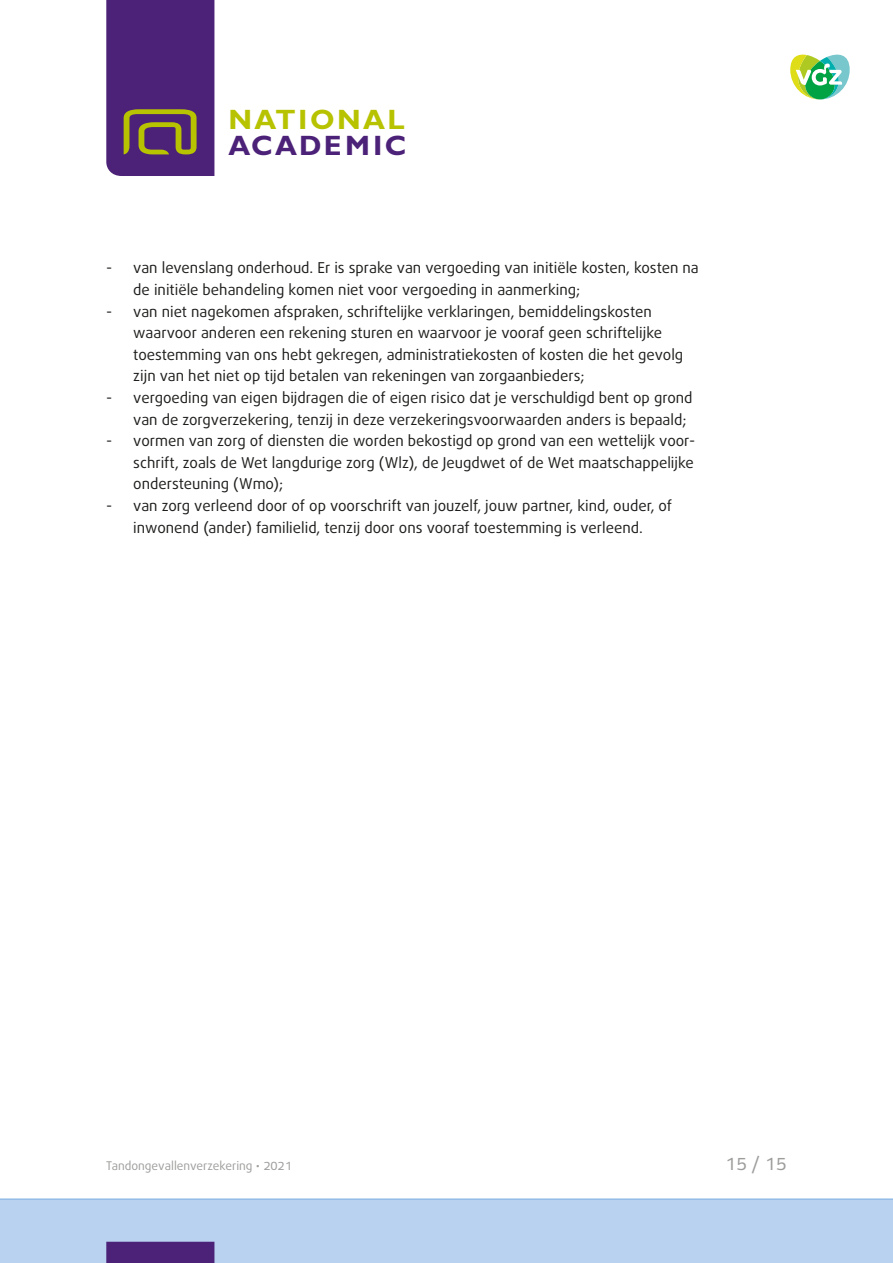
<style>
.page{position:relative;width:893px;height:1263px;background:#fff}
.page>*{position:absolute;margin:0;border:0;box-sizing:border-box;transform-origin:0 0}
.t1{font:700 28.05px "Gill Sans";letter-spacing:.085em;color:#b7c200}
.t2{font:700 28.05px "Gill Sans";letter-spacing:.075em;color:#4c2178}
.t3{font:18px "Bagus";color:#9d9d9c}
.t4{font:15px/21.6px "Bagus";color:#1d1d1b}
.t5{font:12px "Bagus";color:#9d9d9c}
</style>
<div class="page">
<svg style="left:106px;top:0;width:108px;height:176px;background:#552e71"></svg>
<svg style="left:790px;top:54px;width:60px;height:46px"></svg>
<div style="left:0;top:1199px;width:893px;height:64px;background:#b9d2ef"></div>
<hr style="left:0;top:1198px;width:893px;height:2px;background:#92bce6">
<div style="left:106px;top:1242px;width:108px;height:21px;background:#4c2178"></div>
<h1 class="t1" style="left:228px;top:103px;width:178px">NATIONAL</h1>
<h1 class="t2" style="left:228px;top:129px;width:179px">ACADEMIC</h1>
<p class="t4" style="left:133px;top:259px;width:567px;text-indent:-27px">- van levenslang onderhoud. Er is sprake van vergoeding van initiële kosten, kosten na de initiële behandeling komen niet voor vergoeding in aanmerking;</p>
<p class="t4" style="left:133px;top:302px;width:551px;text-indent:-27px">- van niet nagekomen afspraken, schriftelijke verklaringen, bemiddelingskosten waarvoor anderen een rekening sturen en waarvoor je vooraf geen schriftelijke toestemming van ons hebt gekregen, administratiekosten of kosten die het gevolg zijn van het niet op tijd betalen van rekeningen van zorgaanbieders;</p>
<p class="t4" style="left:133px;top:388px;width:561px;text-indent:-27px">- vergoeding van eigen bijdragen die of eigen risico dat je verschuldigd bent op grond van de zorgverzekering, tenzij in deze verzekeringsvoorwaarden anders is bepaald;</p>
<p class="t4" style="left:133px;top:431px;width:564px;text-align:justify;text-indent:-27px">- vormen van zorg of diensten die worden bekostigd op grond van een wettelijk voor&shy;schrift, zoals de Wet langdurige zorg (Wlz), de Jeugdwet of de Wet maatschappelijke ondersteuning (Wmo);</p>
<p class="t4" style="left:106px;top:496px;width:567px;text-align:center">- van zorg verleend door of op voorschrift van jouzelf, jouw partner, kind, ouder, of inwonend (ander) familielid, tenzij door ons vooraf toestemming is verleend.</p>
<p class="t5" style="left:106px;top:1157px;width:187px">Tandongevallenverzekering • 2021</p>
<p class="t3" style="left:725px;top:1151px;width:63px">15 / 15</p>
</div>
